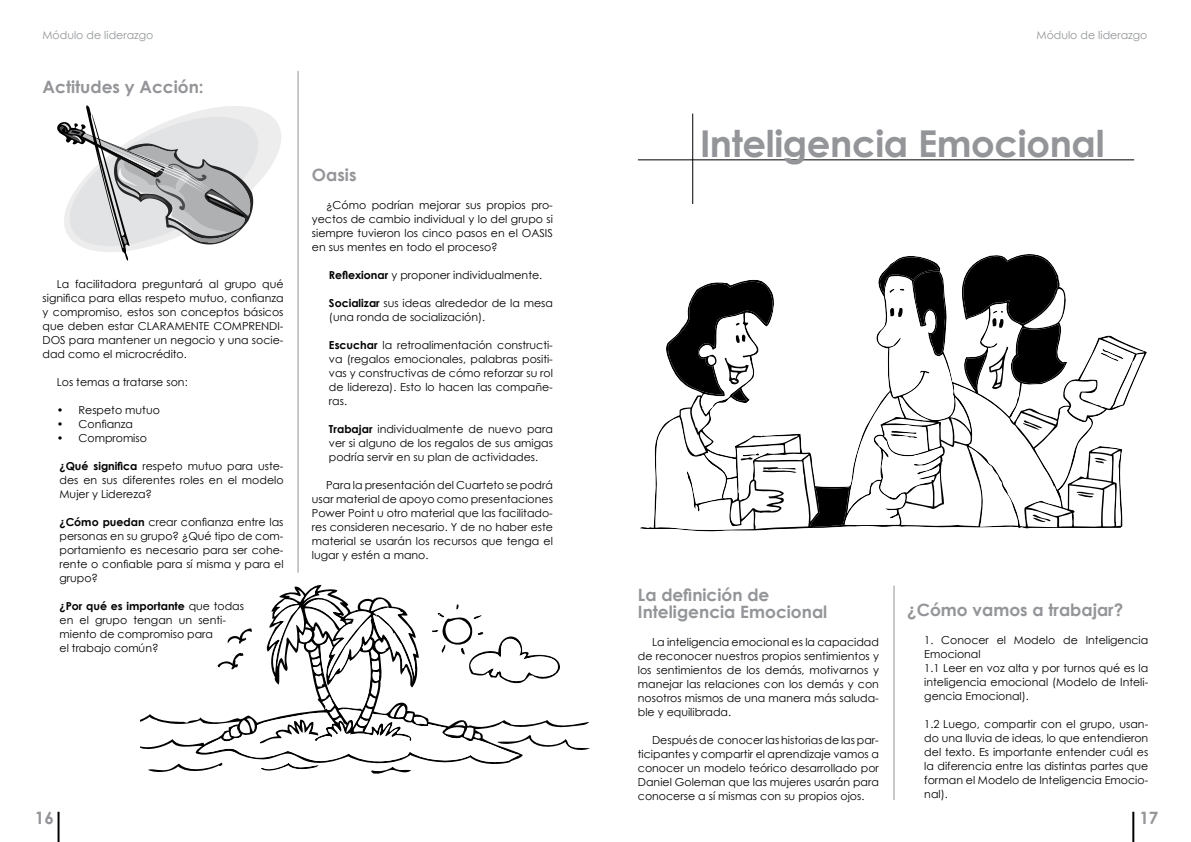
<style>
.page{position:relative;width:1191px;height:842px;background:#fff}
.page>*{position:absolute;margin:0;border:0;box-sizing:border-box;transform-origin:0 0}
.t1{font:700 37px "Century Gothic";letter-spacing:-.01em;color:#939598}
.t2{font:700 17px/17px "Century Gothic";color:#939598}
.t3{font:11px/14px "Century Gothic";color:#000;text-align:justify}
.t4{font:11px "Century Gothic";color:#939598}
.s1{font-weight:700}
</style>
<div class="page">
<hr style="left:58px;top:812px;width:2px;height:30px;background:#000">
<hr style="left:1132px;top:812px;width:2px;height:30px;background:#000">
<svg style="left:148px;top:588px;width:442px;height:186px"></svg>
<hr style="left:298px;top:71px;width:1px;height:502px;background:#939598">
<svg style="left:57px;top:105px;width:224px;height:156px"></svg>
<hr style="left:692px;top:114px;width:1px;height:90px;background:#000">
<hr style="left:638px;top:160px;width:496px;height:1px;background:#000">
<hr style="left:893px;top:586px;width:1px;height:214px;background:#939598">
<svg style="left:655px;top:254px;width:489px;height:277px"></svg>
<p class="t4" style="left:43px;top:28px;width:112px">Módulo de liderazgo</p>
<h2 class="t2" style="left:43px;top:78px;width:163px">Actitudes y Acción:</h2>
<p class="t3" style="left:43px;top:277px;width:242px;text-indent:14px">La facilitadora preguntará al grupo qué significa para ellas respeto mutuo, confianza y compromiso, estos son conceptos básicos que deben estar CLARAMENTE COMPRENDI-DOS para mantener un negocio y una socie&shy;dad como el microcrédito.</p>
<p class="t3" style="left:57px;top:375px;width:132px">Los temas a tratarse son:</p>
<p class="t3" style="left:57px;top:403px;width:105px">• Respeto mutuo</p>
<p class="t3" style="left:57px;top:417px;width:78px">• Confianza</p>
<p class="t3" style="left:57px;top:431px;width:92px">• Compromiso</p>
<p class="t3" style="left:60px;top:459px;width:225px"><span class="s1">¿Qué significa</span> respeto mutuo para uste&shy;des en sus diferentes roles en el modelo Mujer y Lidereza?</p>
<p class="t3" style="left:60px;top:515px;width:225px"><span class="s1">¿Cómo puedan</span> crear confianza entre las personas en su grupo? ¿Qué tipo de com&shy;portamiento es necesario para ser cohe&shy;rente o confiable para sí misma y para el grupo?</p>
<p class="t3" style="left:60px;top:599px;width:186px;text-align:left"><span class="s1">¿Por qué es importante</span> que todas en el grupo tengan un senti&shy;miento de compromiso para<br>el trabajo común?</p>
<h2 class="t2" style="left:312px;top:166px;width:46px">Oasis</h2>
<p class="t3" style="left:312px;top:197px;width:242px;text-indent:14px">¿Cómo podrían mejorar sus propios pro&shy;yectos de cambio individual y lo del grupo si siempre tuvieron los cinco pasos en el OASIS en sus mentes en todo el proceso?</p>
<p class="t3" style="left:329px;top:267px;width:215px"><span class="s1">Reflexionar</span> y proponer individualmente.</p>
<p class="t3" style="left:329px;top:295px;width:225px"><span class="s1">Socializar</span> sus ideas alrededor de la mesa (una ronda de socialización).</p>
<p class="t3" style="left:329px;top:337px;width:225px"><span class="s1">Escuchar</span> la retroalimentación constructi&shy;va (regalos emocionales, palabras positi&shy;vas y constructivas de cómo reforzar su rol de lidereza). Esto lo hacen las compañe&shy;ras.</p>
<p class="t3" style="left:329px;top:421px;width:225px"><span class="s1">Trabajar</span> individualmente de nuevo para ver si alguno de los regalos de sus amigas podría servir en su plan de actividades.</p>
<p class="t3" style="left:312px;top:477px;width:242px;text-indent:14px">Para la presentación del Cuarteto se podrá usar material de apoyo como presentaciones Power Point u otro material que las facilitado&shy;res consideren necesario. Y de no haber este material se usarán los recursos que tenga el lugar y estén a mano.</p>
<h2 class="t2" style="left:35px;top:808px;width:21px">16</h2>
<p class="t4" style="left:1036px;top:28px;width:112px">Módulo de liderazgo</p>
<h1 class="t1" style="left:700px;top:120px;width:406px">Inteligencia Emocional</h1>
<h2 class="t2" style="left:638px;top:586px;width:191px">La definición de<br>Inteligencia Emocional</h2>
<p class="t3" style="left:638px;top:635px;width:242px;text-indent:14px">La inteligencia emocional es la capacidad de reconocer nuestros propios sentimientos y los sentimientos de los demás, motivarnos y manejar las relaciones con los demás y con nosotros mismos de una manera más saluda&shy;ble y equilibrada.</p>
<p class="t3" style="left:638px;top:733px;width:242px;text-indent:14px">Después de conocer las historias de las par&shy;ticipantes y compartir el aprendizaje vamos a conocer un modelo teórico desarrollado por Daniel Goleman que las mujeres usarán para conocerse a sí mismas con su propios ojos.</p>
<h2 class="t2" style="left:907px;top:601px;width:217px">¿Cómo vamos a trabajar?</h2>
<p class="t3" style="left:924px;top:633px;width:225px;text-align:left">1. Conocer el Modelo de Inteligencia<br>Emocional<br>1.1 Leer en voz alta y por turnos qué es la inteligencia emocional (Modelo de Inteli&shy;gencia Emocional).</p>
<p class="t3" style="left:924px;top:717px;width:225px">1.2 Luego, compartir con el grupo, usan&shy;do una lluvia de ideas, lo que entendieron del texto. Es importante entender cuál es la diferencia entre las distintas partes que forman el Modelo de Inteligencia Emocio&shy;nal).</p>
<h2 class="t2" style="left:1139px;top:808px;width:21px">17</h2>
</div>
